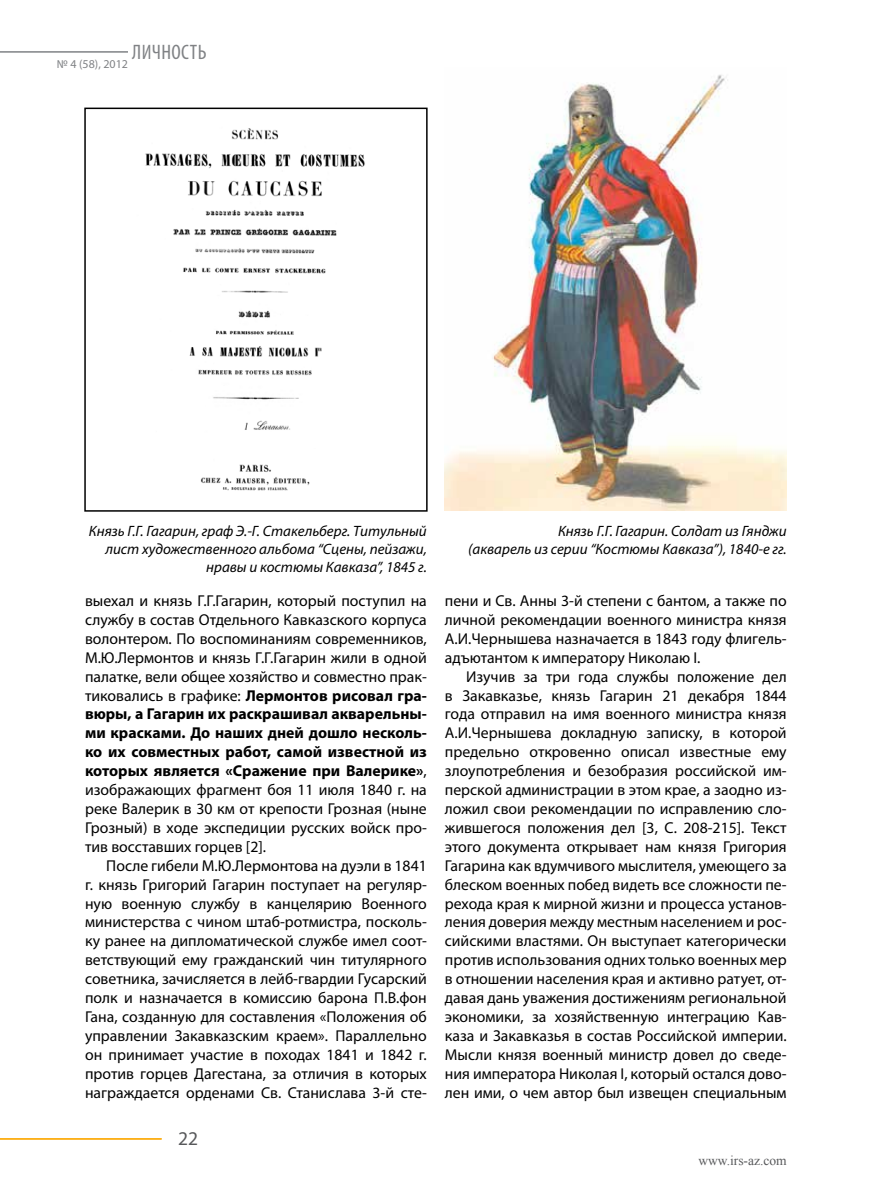
<style>
.page{position:relative;width:893px;height:1191px;background:#fff}
.page>*{position:absolute;margin:0;border:0;box-sizing:border-box;transform-origin:0 0}
.t1{font:condensed 21px "Myriad Pro";letter-spacing:.02em;color:#808285}
.t2{font:19.5px "Myriad Pro";color:#58595b}
.t3{font:15.75px/18.9px "Myriad Pro";color:#000;text-align:justify}
.t4{font:italic 15px/18px "Myriad Pro";color:#000;text-align:right}
.t5{font:13.5px "Times New Roman";color:#58595b}
.t6{font:12px "Myriad Pro";color:#808285}
.s1{font-weight:700}
</style>
<div class="page">
<hr style="left:0;top:51px;width:128px;height:2px;background:#808285">
<img style="left:145px;top:128px;width:220px;height:363px">
<div style="left:84px;top:108px;width:344px;height:403px;border:2px solid #000"></div>
<hr style="left:0;top:1138px;width:162px;height:1px;background:#fcaf17">
<img style="left:445px;top:75px;width:342px;height:435px">
<h1 class="t1" style="left:132px;top:39px;width:76px">личность</h1>
<p class="t6" style="left:57px;top:56px;width:73px">№ 4 (58), 2012</p>
<p class="t4" style="left:89px;top:521px;width:339px">Князь Г.Г. Гагарин, граф Э.-Г. Стакельберг. Титульный лист художественного альбома “Сцены, пейзажи, нравы и костюмы Кавказа”, 1845 г.</p>
<p class="t3" style="left:85px;top:591px;width:343px">выехал и князь Г.Г.Гагарин, который поступил на службу в состав Отдельного Кавказского корпуса волонтером. По воспоминаниям современников, М.Ю.Лермонтов и князь Г.Г.Гагарин жили в одной палатке, вели общее хозяйство и совместно прак&shy;тиковались в графике: <span class="s1">Лермонтов рисовал гра&shy;вюры, а Гагарин их раскрашивал акварельны&shy;ми красками. До наших дней дошло несколь&shy;ко их совместных работ, самой известной из которых является «Сражение при Валерике»</span>, изображающих фрагмент боя 11 июля 1840 г. на реке Валерик в 30 км от крепости Грозная (ныне Грозный) в ходе экспедиции русских войск про&shy;тив восставших горцев [2].</p>
<p class="t3" style="left:85px;top:855px;width:343px;text-indent:21px">После гибели М.Ю.Лермонтова на дуэли в 1841 г. князь Григорий Гагарин поступает на регуляр&shy;ную военную службу в канцелярию Военного министерства с чином штаб-ротмистра, посколь&shy;ку ранее на дипломатической службе имел соот&shy;ветствующий ему гражданский чин титулярного советника, зачисляется в лейб-гвардии Гусарский полк и назначается в комиссию барона П.В.фон Гана, созданную для составления «Положения об управлении Закавказским краем». Параллельно он принимает участие в походах 1841 и 1842 г. против горцев Дагестана, за отличия в которых награждается орденами Св. Станислава 3-й сте-</p>
<p class="t2" style="left:178px;top:1126px;width:22px">22</p>
<p class="t4" style="left:468px;top:521px;width:320px">Князь Г.Г. Гагарин. Солдат из Гянджи<br>(акварель из серии “Костюмы Кавказа”), 1840-е гг.</p>
<p class="t3" style="left:445px;top:591px;width:343px">пени и Св. Анны 3-й степени с бантом, а также по личной рекомендации военного министра князя А.И.Чернышева назначается в 1843 году флигель&shy;адъютантом к императору Николаю I.</p>
<p class="t3" style="left:445px;top:666px;width:343px;text-indent:21px">Изучив за три года службы положение дел в Закавказье, князь Гагарин 21 декабря 1844 года отправил на имя военного министра князя А.И.Чернышева докладную записку, в которой предельно откровенно описал известные ему злоупотребления и безобразия российской им&shy;перской администрации в этом крае, а заодно из&shy;ложил свои рекомендации по исправлению сло&shy;жившегося положения дел [3, С. 208-215]. Текст этого документа открывает нам князя Григория Гагарина как вдумчивого мыслителя, умеющего за блеском военных побед видеть все сложности пе&shy;рехода края к мирной жизни и процесса установ&shy;ления доверия между местным населением и рос&shy;сийскими властями. Он выступает категорически против использования одних только военных мер в отношении населения края и активно ратует, от&shy;давая дань уважения достижениям региональной экономики, за хозяйственную интеграцию Кав&shy;каза и Закавказья в состав Российской империи.<br>Мысли князя военный министр довел до сведе&shy;ния императора Николая I, который остался дово&shy;лен ими, о чем автор был извещен специальным</p>
<p class="t5" style="left:698px;top:1151px;width:90px">www.irs-az.com</p>
</div>
